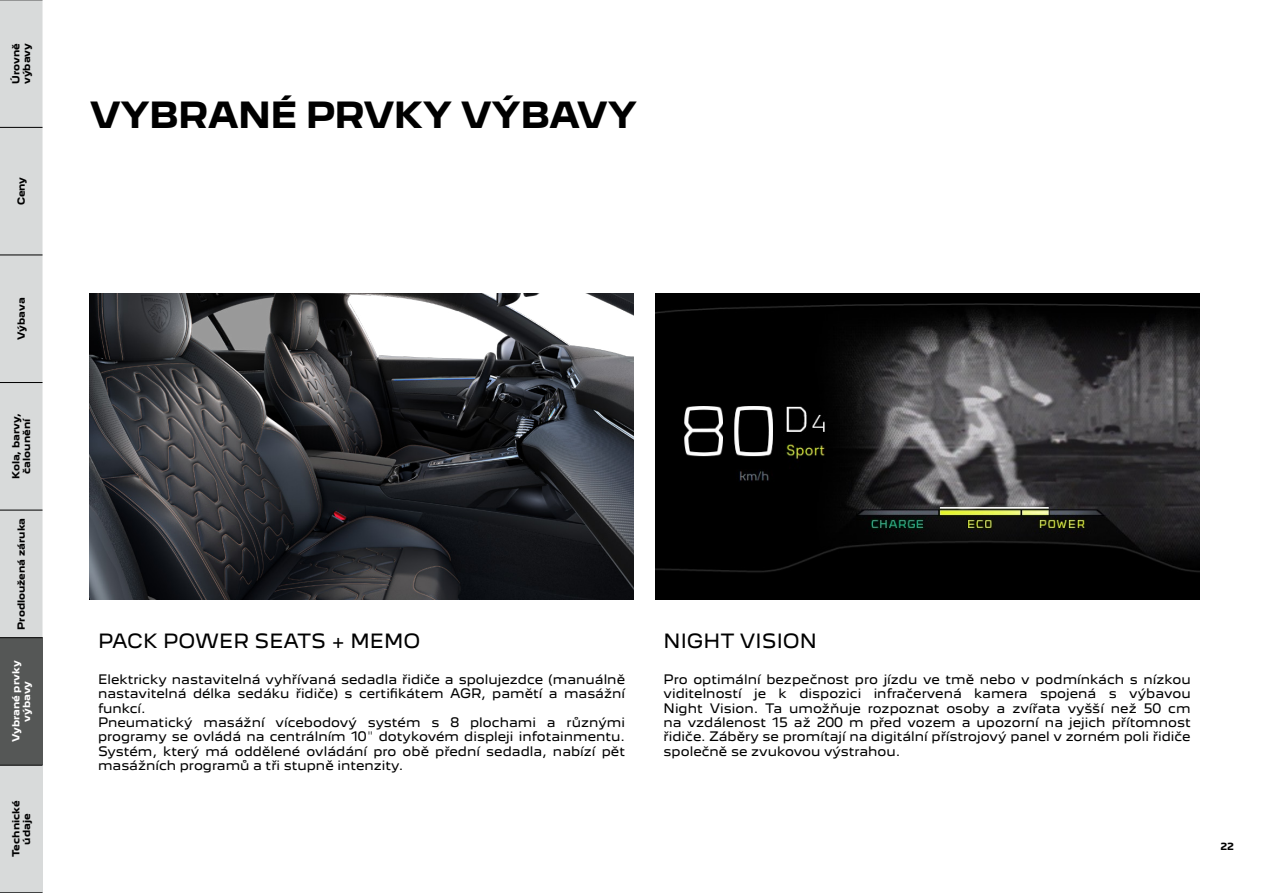
<style>
.page{position:relative;width:1263px;height:893px;background:#fff}
.page>*{position:absolute;margin:0;border:0;box-sizing:border-box;transform-origin:0 0}
.t1{font:700 33px "Peugeot New";letter-spacing:-.02em;color:#000}
.t2{font:18px "Peugeot New";color:#000}
.t3{font:12px/14.4px "Peugeot New";color:#000;text-align:justify}
.t4{font:700 9px/10.8px "Peugeot New";color:#000;text-align:center}
.t5{font:700 9px/10.8px "Peugeot New";color:#fff;text-align:center}
.s1{font-weight:300}
</style>
<div class="page">
<div style="left:655px;top:293px;width:544px;height:307px;background:#000"></div>
<img style="left:655px;top:303px;width:544px;height:270px">
<img style="left:90px;top:293px;width:544px;height:307px">
<div style="left:0;top:765px;width:43px;height:128px;background:#d8dada"></div>
<div style="left:0;top:638px;width:43px;height:127px;background:#555756"></div>
<div style="left:0;top:1px;width:43px;height:636px;background:#d8dada"></div>
<hr style="left:0;top:892px;width:43px;height:1px;background:#000">
<hr style="left:0;top:765px;width:43px;height:1px;background:#000">
<hr style="left:0;top:637px;width:43px;height:1px;background:#000">
<hr style="left:0;top:510px;width:43px;height:1px;background:#000">
<hr style="left:0;top:382px;width:43px;height:1px;background:#000">
<hr style="left:0;top:255px;width:43px;height:1px;background:#000">
<hr style="left:0;top:127px;width:43px;height:1px;background:#000">
<hr style="left:0;top:0;width:43px;height:1px;background:#000">
<p class="t4" style="left:10px;top:84px;width:43px;text-align:left;rotate:-90deg">Úrovně výbavy</p>
<p class="t4" style="left:15px;top:205px;width:30px;rotate:-90deg">Ceny</p>
<p class="t4" style="left:15px;top:340px;width:44px;rotate:-90deg">Výbava</p>
<p class="t4" style="left:10px;top:479px;width:67px;rotate:-90deg">Kola, barvy, čalounění</p>
<p class="t4" style="left:15px;top:630px;width:113px;rotate:-90deg">Prodloužená záruka</p>
<p class="t5" style="left:10px;top:742px;width:83px;rotate:-90deg">Vybrané prvky výbavy</p>
<p class="t4" style="left:10px;top:857px;width:58px;rotate:-90deg">Technické údaje</p>
<h1 class="t1" style="left:90px;top:87px;width:549px">VYBRANÉ PRVKY VÝBAVY</h1>
<h2 class="t2" style="left:98px;top:626px;width:324px">PACK POWER SEATS + MEMO</h2>
<p class="t3" style="left:98px;top:671px;width:529px;text-align:left">Elektricky nastavitelná vyhřívaná sedadla řidiče a spolujezdce (manuálně nastavitelná délka sedáku řidiče) s certifikátem AGR, pamětí a masážní funkcí.<br>Pneumatický masážní vícebodový systém s 8 plochami a různými programy se ovládá na centrálním 10<span class="s1">"</span> dotykovém displeji infotainmentu.<br>Systém, který má oddělené ovládání pro obě přední sedadla, nabízí pět masážních programů a tři stupně intenzity.</p>
<h2 class="t2" style="left:664px;top:626px;width:155px">NIGHT VISION</h2>
<p class="t3" style="left:664px;top:671px;width:529px">Pro optimální bezpečnost pro jízdu ve tmě nebo v podmínkách s nízkou viditelností je k dispozici infračervená kamera spojená s výbavou Night Vision. Ta umožňuje rozpoznat osoby a zvířata vyšší než 50 cm na vzdálenost 15 až 200 m před vozem a upozorní na jejich přítomnost řidiče. Záběry se promítají na digitální přístrojový panel v zorném poli řidiče společně se zvukovou výstrahou.</p>
<p class="t4" style="left:1220px;top:841px;width:15px">22</p>
</div>
